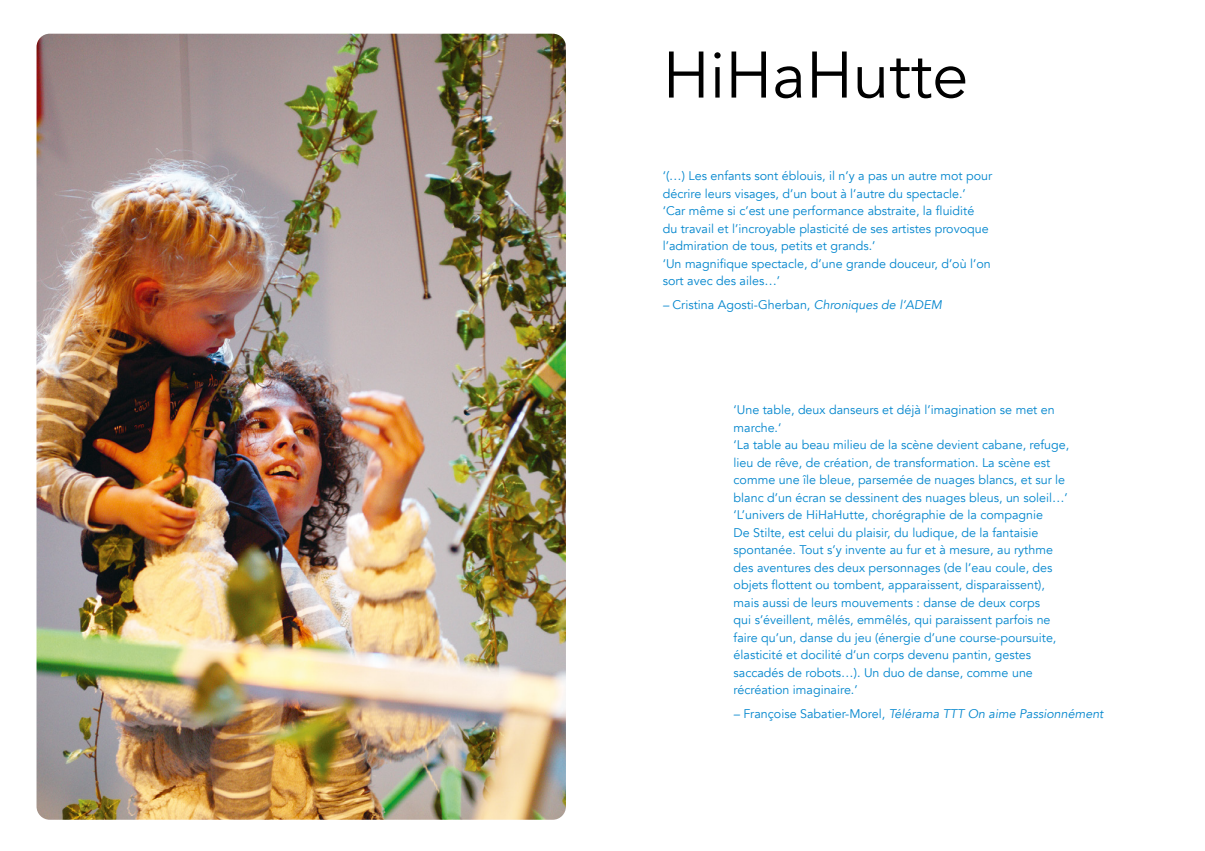
<style>
.page{position:relative;width:1205px;height:851px;background:#fff}
.page>*{position:absolute;margin:0;border:0;box-sizing:border-box;transform-origin:0 0}
.t1{font:65px "Avenir";color:#000}
.t2{font:12.5px/17.5px "Avenir";color:#0085cd}
.t3{font:italic 12.5px "Avenir";color:#0085cd}
.s1{font-style:italic}
.s2{font-style:normal}
</style>
<div class="page">
<img style="left:37px;top:34px;width:529px;height:785px">
<h1 class="t1" style="left:663px;top:36px;width:307px">HiHaHutte</h1>
<p class="t2" style="left:663px;top:167px;width:331px">‘(…) Les enfants sont éblouis, il n’y a pas un autre mot pour décrire leurs visages, d’un bout à l’autre du spectacle.’<br>‘Car même si c’est une performance abstraite, la fluidité<br>du travail et l’incroyable plasticité de ses artistes provoque l’admiration de tous, petits et grands.’<br>‘Un magnifique spectacle, d’une grande douceur, d’où l’on sort avec des ailes…’</p>
<p class="t2" style="left:663px;top:296px;width:281px"><span class="s1">–</span> Cristina Agosti-Gherban, <span class="s1">Chroniques de l’ADEM</span></p>
<p class="t2" style="left:733px;top:401px;width:337px">‘Une table, deux danseurs et déjà l’imagination se met en marche.‘<br>‘La table au beau milieu de la scène devient cabane, refuge, lieu de rêve, de création, de transformation. La scène est comme une île bleue, parsemée de nuages blancs, et sur le blanc d’un écran se dessinent des nuages bleus, un soleil…’ ‘L’univers de HiHaHutte, chorégraphie de la compagnie<br>De Stilte, est celui du plaisir, du ludique, de la fantaisie spontanée. Tout s’y invente au fur et à mesure, au rythme des aventures des deux personnages (de l’eau coule, des objets flottent ou tombent, apparaissent, disparaissent), mais aussi de leurs mouvements : danse de deux corps<br>qui s’éveillent, mêlés, emmêlés, qui paraissent parfois ne faire qu’un, danse du jeu (énergie d’une course-poursuite, élasticité et docilité d’un corps devenu pantin, gestes saccadés de robots…). Un duo de danse, comme une récréation imaginaire.’</p>
<p class="t3" style="left:733px;top:706px;width:371px">– <span class="s2">Françoise Sabatier-Morel,</span> Télérama TTT On aime Passionnément</p>
</div>
